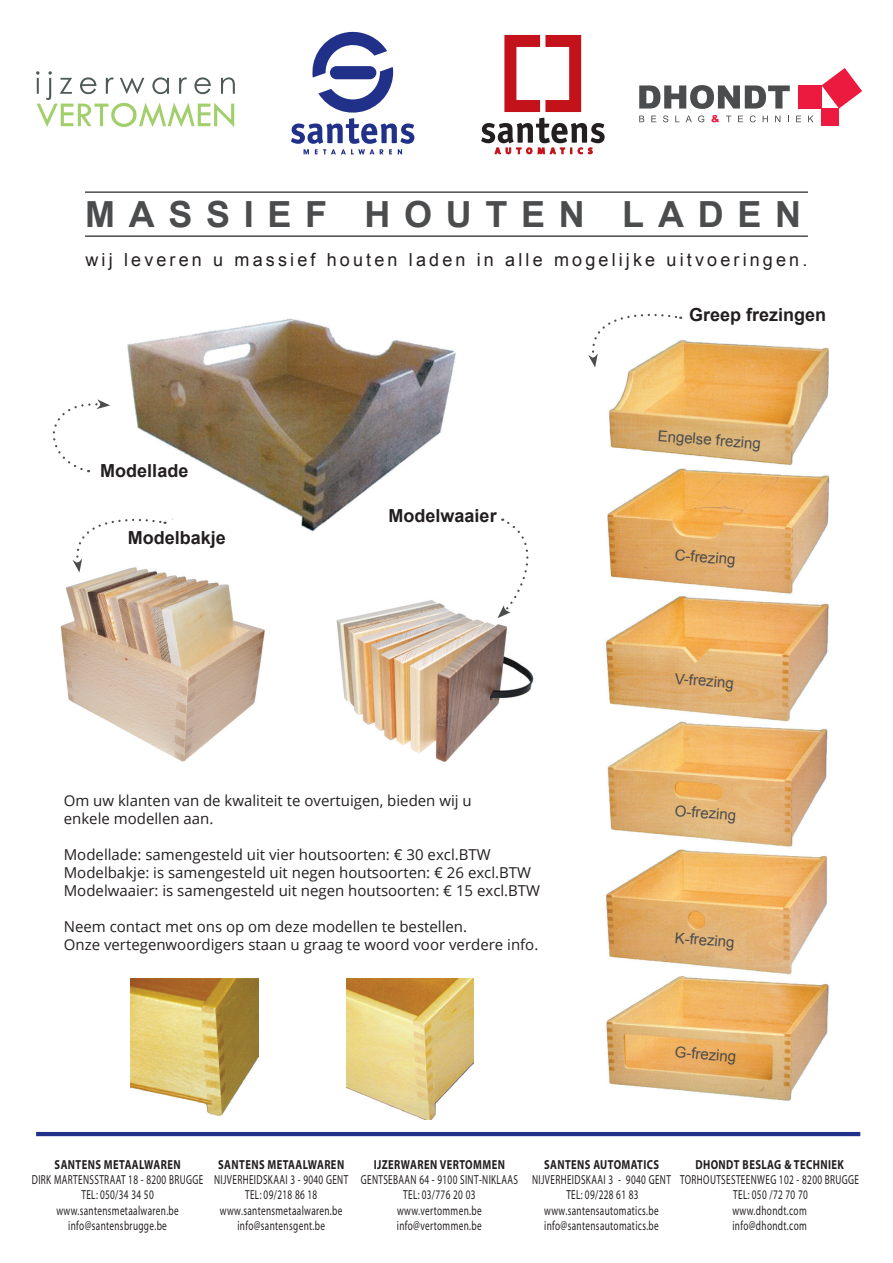
<style>
.page{position:relative;width:893px;height:1263px;background:#fff}
.page>*{position:absolute;margin:0;border:0;box-sizing:border-box;transform-origin:0 0}
.t1{font:700 36px "Arial";letter-spacing:.38em;color:#4b4c4d}
.t2{font:18px "Arial";letter-spacing:.175em;color:#231f20}
.t3{font:700 18px "Arial";color:#231f20}
.t4{font:15px "Open Sans";color:#231f20}
.t5{font:15px "Arial";color:#4b4c4d}
.t6{font:13.05px/15.1px "Myriad";letter-spacing:.04em;color:#231f20;text-align:center;scale:.71 1}
.s1{font-weight:700}
</style>
<div class="page">
<hr style="left:36px;top:1132px;width:824px;height:4px;background:#213189">
<svg style="left:291px;top:32px;width:123px;height:122px"></svg>
<svg style="left:504px;top:35px;width:77px;height:77px"></svg>
<svg style="left:481px;top:118px;width:124px;height:37px"></svg>
<svg style="left:36px;top:71px;width:199px;height:56px"></svg>
<svg style="left:639px;top:85px;width:151px;height:24px"></svg>
<div style="left:822px;top:109px;width:17px;height:17px;background:#ed1a40"></div>
<div style="left:798px;top:85px;width:24px;height:24px;background:#ed1a40"></div>
<svg style="left:822px;top:68px;width:40px;height:41px"></svg>
<svg style="left:639px;top:116px;width:5px;height:6px"></svg>
<svg style="left:651px;top:116px;width:5px;height:6px"></svg>
<svg style="left:663px;top:115px;width:5px;height:7px"></svg>
<svg style="left:675px;top:116px;width:4px;height:6px"></svg>
<svg style="left:686px;top:116px;width:6px;height:6px"></svg>
<svg style="left:698px;top:115px;width:6px;height:7px"></svg>
<svg style="left:711px;top:115px;width:8px;height:7px"></svg>
<svg style="left:726px;top:116px;width:5px;height:6px"></svg>
<svg style="left:738px;top:116px;width:5px;height:6px"></svg>
<svg style="left:750px;top:115px;width:6px;height:7px"></svg>
<svg style="left:763px;top:116px;width:5px;height:6px"></svg>
<svg style="left:775px;top:116px;width:5px;height:6px"></svg>
<svg style="left:796px;top:116px;width:5px;height:6px"></svg>
<svg style="left:808px;top:116px;width:6px;height:6px"></svg>
<img style="left:606px;top:340px;width:224px;height:761px">
<img style="left:336px;top:600px;width:198px;height:162px">
<img style="left:60px;top:560px;width:205px;height:202px">
<img style="left:127px;top:318px;width:329px;height:214px">
<img style="left:346px;top:978px;width:128px;height:142px">
<img style="left:131px;top:978px;width:127px;height:138px">
<svg style="left:588px;top:313px;width:93px;height:54px"></svg>
<svg style="left:73px;top:515px;width:93px;height:57px"></svg>
<svg style="left:497px;top:519px;width:37px;height:99px"></svg>
<svg style="left:52px;top:399px;width:58px;height:73px"></svg>
<hr style="left:85px;top:191px;width:723px;height:2px;background:#4b4c4d">
<hr style="left:85px;top:235px;width:723px;height:2px;background:#4b4c4d">
<p class="t1" style="left:85px;top:190px;width:717px">MASSIEF HOUTEN LADEN</p>
<p class="t2" style="left:85px;top:248px;width:723px">wij leveren u massief houten laden in alle mogelijke uitvoeringen.</p>
<p class="t3" style="left:689px;top:303px;width:139px">Greep frezingen</p>
<p class="t3" style="left:100px;top:459px;width:90px">Modellade</p>
<p class="t3" style="left:128px;top:526px;width:100px">Modelbakje</p>
<p class="t3" style="left:389px;top:504px;width:110px">Modelwaaier</p>
<p class="t4" style="left:64px;top:791px;width:409px">Om uw klanten van de kwaliteit te overtuigen, bieden wij u</p>
<p class="t4" style="left:64px;top:809px;width:151px">enkele modellen aan.</p>
<p class="t4" style="left:64px;top:845px;width:428px">Modellade: samengesteld uit vier houtsoorten: € 30 excl.BTW</p>
<p class="t4" style="left:64px;top:863px;width:469px">Modelbakje: is samengesteld uit negen houtsoorten: € 26 excl.BTW</p>
<p class="t4" style="left:64px;top:881px;width:478px">Modelwaaier: is samengesteld uit negen houtsoorten: € 15 excl.BTW</p>
<p class="t4" style="left:64px;top:917px;width:405px">Neem contact met ons op om deze modellen te bestellen.</p>
<p class="t4" style="left:64px;top:935px;width:476px">Onze vertegenwoordigers staan u graag te woord voor verdere info.</p>
<p class="t5" style="left:659px;top:425px;width:105px;rotate:5deg">Engelse frezing</p>
<p class="t5" style="left:676px;top:545px;width:62px;rotate:5deg">C-frezing</p>
<p class="t5" style="left:676px;top:668px;width:61px;rotate:5deg">V-frezing</p>
<p class="t5" style="left:676px;top:800px;width:63px;rotate:5deg">O-frezing</p>
<p class="t5" style="left:676px;top:927px;width:62px;rotate:5deg">K-frezing</p>
<p class="t5" style="left:676px;top:1042px;width:63px;rotate:5deg">G-frezing</p>
<p class="t6" style="left:32px;top:1158px;width:243px"><span class="s1">SANTENS METAALWAREN<br></span>DIRK MARTENSSTRAAT 18 - 8200 BRUGGE<br>TEL: 050/34 34 50 www.santensmetaalwaren.be info@santensbrugge.be</p>
<p class="t6" style="left:680px;top:1158px;width:254px"><span class="s1">DHONDT BESLAG &amp; TECHNIEK<br></span>TORHOUTSESTEENWEG 102 - 8200 BRUGGE<br>TEL: 050 /72 70 70<br>www.dhondt.com<br>info@dhondt.com</p>
<p class="t6" style="left:214px;top:1158px;width:191px"><span class="s1">SANTENS METAALWAREN<br></span>NIJVERHEIDSKAAI 3 - 9040 GENT<br>TEL: 09/218 86 18 www.santensmetaalwaren.be info@santensgent.be</p>
<p class="t6" style="left:361px;top:1158px;width:223px"><span class="s1">IJZERWAREN VERTOMMEN<br></span>GENTSEBAAN 64 - 9100 SINT-NIKLAAS<br>TEL: 03/776 20 03 www.vertommen.be info@vertommen.be</p>
<p class="t6" style="left:532px;top:1158px;width:197px"><span class="s1">SANTENS AUTOMATICS<br></span>NIJVERHEIDSKAAI 3 - 9040 GENT<br>TEL: 09/228 61 83 www.santensautomatics.be info@santensautomatics.be</p>
</div>
